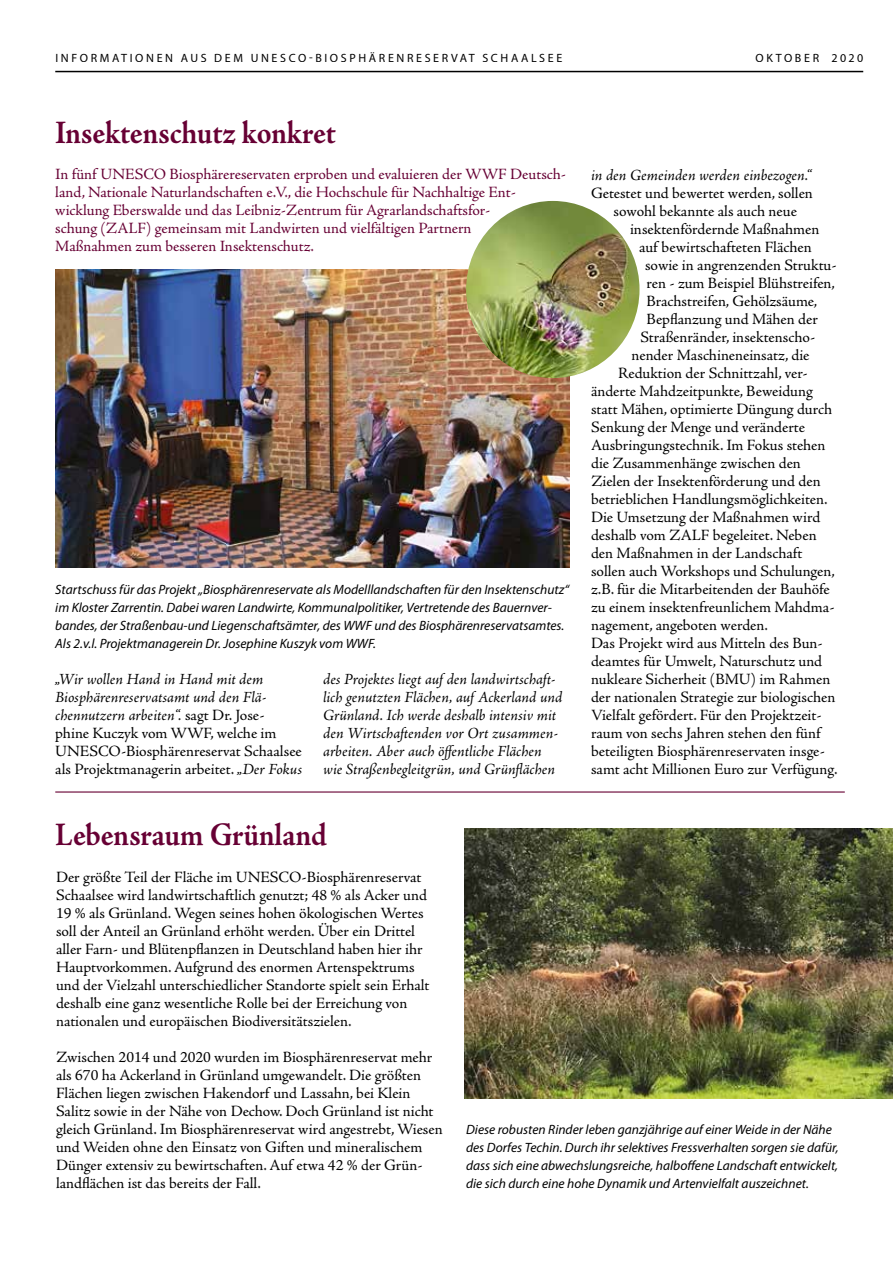
<style>
.page{position:relative;width:893px;height:1263px;background:#fff}
.page>*{position:absolute;margin:0;border:0;box-sizing:border-box;transform-origin:0 0}
.t1{font:700 33px "Adobe Jenson Pro";letter-spacing:-.005em;color:#670034;scale:.91 1}
.t2{font:15.75px/18px "Adobe Jenson Pro";color:#000}
.t3{font:15.75px/18px "Adobe Jenson Pro";color:#670034}
.t4{font:italic 15.75px/18px "Adobe Jenson Pro";letter-spacing:-.005em;color:#000}
.t5{font:italic 13.5px/18px "Myriad Pro";color:#000}
.t6{font:12px "Myriad Pro";letter-spacing:.22em;color:#000}
.s1{font-style:italic}
</style>
<div class="page">
<hr style="left:55px;top:71px;width:808px;height:1px;background:#000">
<img style="left:55px;top:270px;width:515px;height:297px">
<img style="left:466px;top:201px;width:173px;height:177px">
<hr style="left:55px;top:791px;width:790px;height:1px;background:#670034">
<img style="left:465px;top:828px;width:428px;height:270px">
<p class="t6" style="left:55px;top:51px;width:508px">INFORMATIONEN AUS DEM UNESCO-BIOSPHÄRENRESERVAT SCHAALSEE</p>
<p class="t6" style="left:755px;top:51px;width:109px">OKTOBER 2020</p>
<h1 class="t1" style="left:55px;top:114px;width:310px">Insektenschutz konkret</h1>
<p class="t3" style="left:55px;top:166px;width:512px">In fünf UNESCO Biosphärereservaten erproben und evaluieren der WWF Deutsch&shy;land, Nationale Naturlandschaften e.V., die Hochschule für Nachhaltige Ent&shy;wicklung Eberswalde und das Leibniz-Zentrum für Agrarlandschaftsfor-<br>schung (ZALF) gemeinsam mit Landwirten und vielfältigen Partnern<br>Maßnahmen zum besseren Insektenschutz.</p>
<p class="t5" style="left:55px;top:580px;width:515px">Startschuss für das Projekt „Biosphärenreservate als Modelllandschaften für den Insektenschutz“ im Kloster Zarrentin. Dabei waren Landwirte, Kommunalpolitiker, Vertretende des Bauernver&shy;bandes, der Straßenbau-und Liegenschaftsämter, des WWF und des Biosphärenreservatsamtes.<br>Als 2.v.l. Projektmanagerein Dr. Josephine Kuszyk vom WWF.</p>
<p class="t2" style="left:55px;top:670px;width:249px"><span class="s1">„Wir wollen Hand in Hand mit dem Biosphärenreservatsamt und den Flä&shy;chennutzern arbeiten“.</span> sagt Dr. Jose&shy;phine Kuczyk vom WWF, welche im UNESCO-Biosphärenreservat Schaalsee als Projektmanagerin arbeitet. <span class="s1">„Der Fokus</span></p>
<p class="t4" style="left:323px;top:671px;width:241px">des Projektes liegt auf den landwirtschaft&shy;lich genutzten Flächen, auf Ackerland und Grünland. Ich werde deshalb intensiv mit den Wirtschaftenden vor Ort zusammen&shy;arbeiten. Aber auch öffentliche Flächen wie Straßenbegleitgrün, und Grünflächen</p>
<p class="t4" style="left:591px;top:167px;width:223px">in den Gemeinden werden einbezogen.“</p>
<p class="t2" style="left:591px;top:184px;width:223px;text-align:center">Getestet und bewertet werden, sollen sowohl bekannte als auch neue</p>
<p class="t2" style="left:630px;top:220px;width:191px">insektenfördernde Maßnahmen</p>
<p class="t2" style="left:639px;top:238px;width:174px">auf bewirtschafteten Flächen</p>
<p class="t2" style="left:645px;top:256px;width:193px">sowie in angrenzenden Struktu-</p>
<p class="t2" style="left:646px;top:274px;width:190px">ren - zum Beispiel Blühstreifen,</p>
<p class="t2" style="left:646px;top:292px;width:172px">Brachstreifen, Gehölzsäume,</p>
<p class="t2" style="left:646px;top:310px;width:173px">Bepflanzung und Mähen der</p>
<p class="t2" style="left:640px;top:328px;width:176px">Straßenränder, insektenscho-</p>
<p class="t2" style="left:632px;top:346px;width:179px">nender Maschineneinsatz, die</p>
<p class="t2" style="left:618px;top:364px;width:191px">Reduktion der Schnittzahl, ver-</p>
<p class="t2" style="left:591px;top:382px;width:223px">änderte Mahdzeitpunkte, Beweidung</p>
<p class="t2" style="left:591px;top:400px;width:243px">statt Mähen, optimierte Düngung durch</p>
<p class="t2" style="left:591px;top:418px;width:215px">Senkung der Menge und veränderte</p>
<p class="t2" style="left:591px;top:436px;width:236px">Ausbringungstechnik. Im Fokus stehen</p>
<p class="t2" style="left:591px;top:454px;width:211px">die Zusammenhänge zwischen den</p>
<p class="t2" style="left:591px;top:472px;width:231px">Zielen der Insektenförderung und den</p>
<p class="t2" style="left:591px;top:490px;width:238px">betrieblichen Handlungsmöglichkeiten.</p>
<p class="t2" style="left:591px;top:508px;width:231px">Die Umsetzung der Maßnahmen wird</p>
<p class="t2" style="left:591px;top:526px;width:227px">deshalb vom ZALF begeleitet. Neben</p>
<p class="t2" style="left:591px;top:544px;width:213px">den Maßnahmen in der Landschaft</p>
<p class="t2" style="left:591px;top:562px;width:245px">sollen auch Workshops und Schulungen,</p>
<p class="t2" style="left:591px;top:580px;width:240px">z.B. für die Mitarbeitenden der Bauhöfe</p>
<p class="t2" style="left:591px;top:598px;width:245px">zu einem insektenfreunlichem Mahdma-</p>
<p class="t2" style="left:591px;top:616px;width:178px">nagement, angeboten werden.</p>
<p class="t2" style="left:591px;top:634px;width:233px">Das Projekt wird aus Mitteln des Bun-</p>
<p class="t2" style="left:591px;top:652px;width:233px">deamtes für Umwelt, Naturschutz und</p>
<p class="t2" style="left:591px;top:670px;width:241px">nukleare Sicherheit (BMU) im Rahmen</p>
<p class="t2" style="left:591px;top:688px;width:246px">der nationalen Strategie zur biologischen</p>
<p class="t2" style="left:591px;top:706px;width:232px">Vielfalt gefördert. Für den Projektzeit-</p>
<p class="t2" style="left:591px;top:724px;width:231px">raum von sechs Jahren stehen den fünf</p>
<p class="t2" style="left:591px;top:742px;width:235px">beteiligten Biosphärenreservaten insge-</p>
<p class="t2" style="left:591px;top:760px;width:248px">samt acht Millionen Euro zur Verfügung.</p>
<h1 class="t1" style="left:55px;top:815px;width:300px">Lebensraum Grünland</h1>
<p class="t2" style="left:56px;top:869px;width:375px">Der größte Teil der Fläche im UNESCO-Biosphärenreservat Schaalsee wird landwirtschaftlich genutzt; 48 % als Acker und 19 % als Grünland. Wegen seines hohen ökologischen Wertes soll der Anteil an Grünland erhöht werden. Über ein Drittel aller Farn- und Blütenpflanzen in Deutschland haben hier ihr Hauptvorkommen. Aufgrund des enormen Artenspektrums und der Vielzahl unterschiedlicher Standorte spielt sein Erhalt deshalb eine ganz wesentliche Rolle bei der Erreichung von nationalen und europäischen Biodiversitätszielen.</p>
<p class="t2" style="left:56px;top:1049px;width:388px">Zwischen 2014 und 2020 wurden im Biosphärenreservat mehr als 670 ha Ackerland in Grünland umgewandelt. Die größten Flächen liegen zwischen Hakendorf und Lassahn, bei Klein Salitz sowie in der Nähe von Dechow. Doch Grünland ist nicht gleich Grünland. Im Biosphärenreservat wird angestrebt, Wiesen und Weiden ohne den Einsatz von Giften und mineralischem Dünger extensiv zu bewirtschaften. Auf etwa 42 % der Grün&shy;landflächen ist das bereits der Fall.</p>
<p class="t5" style="left:466px;top:1120px;width:374px">Diese robusten Rinder leben ganzjährige auf einer Weide in der Nähe des Dorfes Techin. Durch ihr selektives Fressverhalten sorgen sie dafür, dass sich eine abwechslungsreiche, halboffene Landschaft entwickelt, die sich durch eine hohe Dynamik und Artenvielfalt auszeichnet.</p>
</div>
